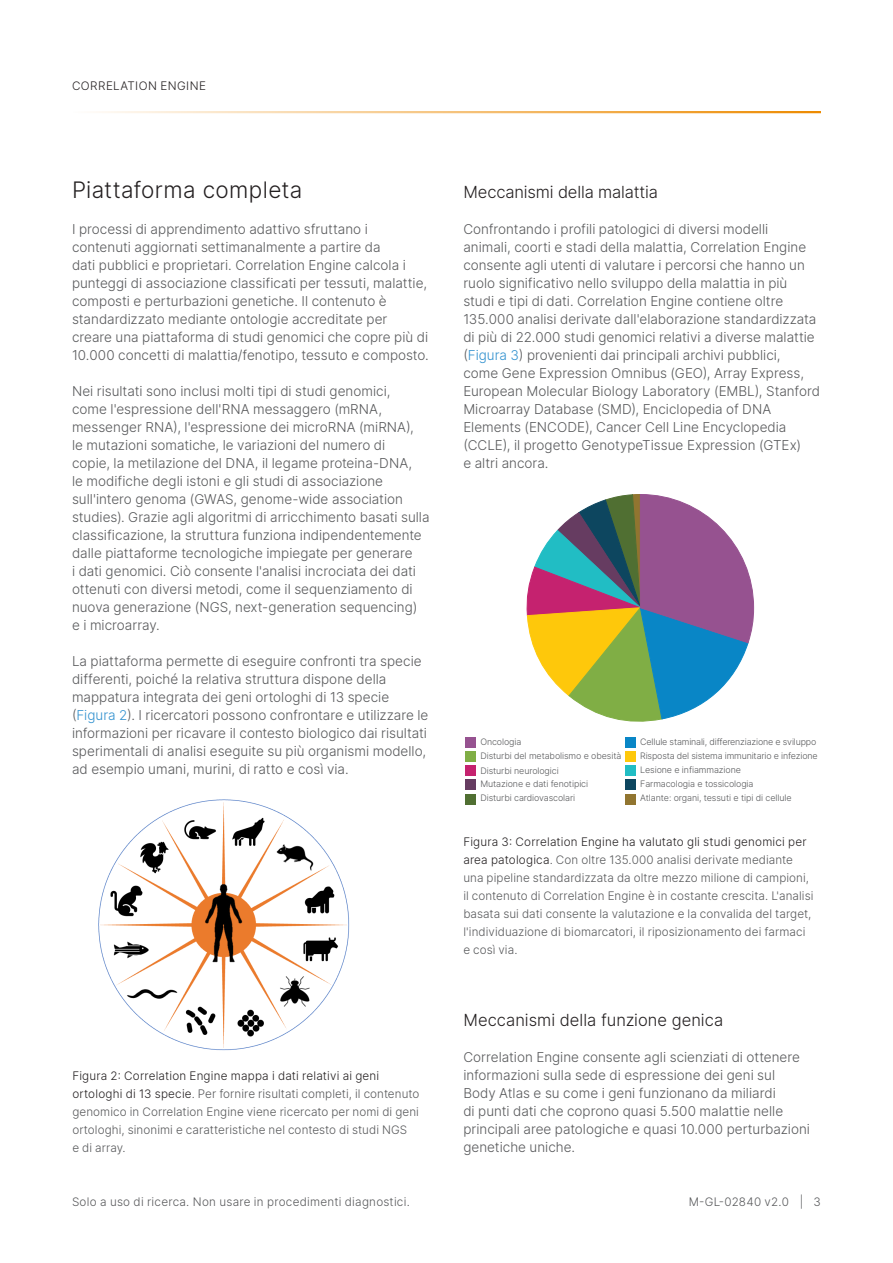
<style>
.page{position:relative;width:893px;height:1263px;background:#fff}
.page>*{position:absolute;margin:0;border:0;box-sizing:border-box;transform-origin:0 0}
.A-Head{font:300 22.5px "Inter";letter-spacing:.01em;color:#231f20}
.B-Head{font:300 16.5px "Inter";color:#231f20}
.Body_Copy{font:300 16.5px "Inter";letter-spacing:-.01em;color:#231f20}
.Body_Copy-2{font:300 13.5px/18px "Inter";color:#57585a}
.t1{font:300 11.7px/18px "Inter";letter-spacing:.01em;color:#57585a}
.t2{font:300 11.7px "Inter";letter-spacing:.04em;color:#231f20}
.t3{font:300 8.85px/14.1px "Inter";letter-spacing:-.01em;color:#57585a}
.s1{color:#3191cf}
.s2{color:#231f20}
</style>
<div class="page">
<hr style="left:72px;top:111px;width:749px;height:2px;background:#ed8b00">
<div style="left:466px;top:737px;width:10px;height:11px;background:#965290"></div>
<div style="left:466px;top:752px;width:10px;height:10px;background:#80ae45"></div>
<div style="left:466px;top:766px;width:10px;height:10px;background:#c5226f"></div>
<div style="left:466px;top:780px;width:10px;height:10px;background:#663c61"></div>
<div style="left:466px;top:794px;width:10px;height:10px;background:#506f32"></div>
<div style="left:626px;top:737px;width:10px;height:11px;background:#0986c6"></div>
<div style="left:626px;top:752px;width:10px;height:10px;background:#fec80b"></div>
<div style="left:626px;top:766px;width:10px;height:10px;background:#21bdc4"></div>
<div style="left:626px;top:780px;width:10px;height:10px;background:#0d465f"></div>
<div style="left:626px;top:794px;width:10px;height:10px;background:#917530"></div>
<svg style="left:526px;top:494px;width:228px;height:228px"></svg>
<img style="left:98px;top:799px;width:251px;height:251px">
<p class="t2" style="left:72px;top:77px;width:135px">CORRELATION ENGINE</p>
<p class="A-Head" style="left:72px;top:174px;width:232px">Piattaforma completa</p>
<p class="Body_Copy-2" style="left:72px;top:220px;width:358px">I processi di apprendimento adattivo sfruttano i contenuti aggiornati settimanalmente a partire da<br>dati pubblici e proprietari. Correlation Engine calcola i punteggi di associazione classificati per tessuti, malattie, composti e perturbazioni genetiche. Il contenuto è standardizzato mediante ontologie accreditate per creare una piattaforma di studi genomici che copre più di 10.000 concetti di malattia/fenotipo, tessuto e composto.</p>
<p class="Body_Copy-2" style="left:72px;top:382px;width:359px">Nei risultati sono inclusi molti tipi di studi genomici,<br>come l'espressione dell'RNA messaggero (mRNA, messenger RNA), l'espressione dei microRNA (miRNA),<br>le mutazioni somatiche, le variazioni del numero di<br>copie, la metilazione del DNA, il legame proteina-DNA,<br>le modifiche degli istoni e gli studi di associazione sull'intero genoma (GWAS, genome-wide association studies). Grazie agli algoritmi di arricchimento basati sulla classificazione, la struttura funziona indipendentemente dalle piattaforme tecnologiche impiegate per generare<br>i dati genomici. Ciò consente l'analisi incrociata dei dati ottenuti con diversi metodi, come il sequenziamento di nuova generazione (NGS, next-generation sequencing)<br>e i microarray.</p>
<p class="Body_Copy-2" style="left:72px;top:652px;width:358px">La piattaforma permette di eseguire confronti tra specie differenti, poiché la relativa struttura dispone della mappatura integrata dei geni ortologhi di 13 specie (<span class="s1">Figura 2</span>). I ricercatori possono confrontare e utilizzare le informazioni per ricavare il contesto biologico dai risultati sperimentali di analisi eseguite su più organismi modello, ad esempio umani, murini, di ratto e così via.</p>
<p class="t1" style="left:72px;top:1067px;width:349px"><span class="s2">Figura 2: Correlation Engine mappa i dati relativi ai geni ortologhi di 13 specie</span>. Per fornire risultati completi, il contenuto genomico in Correlation Engine viene ricercato per nomi di geni ortologhi, sinonimi e caratteristiche nel contesto di studi NGS<br>e di array.</p>
<p class="Body_Copy" style="left:463px;top:180px;width:196px">Meccanismi della malattia</p>
<p class="Body_Copy-2" style="left:463px;top:220px;width:358px">Confrontando i profili patologici di diversi modelli<br>animali, coorti e stadi della malattia, Correlation Engine consente agli utenti di valutare i percorsi che hanno un ruolo significativo nello sviluppo della malattia in più studi e tipi di dati. Correlation Engine contiene oltre 135.000 analisi derivate dall'elaborazione standardizzata di più di 22.000 studi genomici relativi a diverse malattie (<span class="s1">Figura 3</span>) provenienti dai principali archivi pubblici,<br>come Gene Expression Omnibus (GEO), Array Express, European Molecular Biology Laboratory (EMBL), Stanford Microarray Database (SMD), Enciclopedia of DNA Elements (ENCODE), Cancer Cell Line Encyclopedia (CCLE), il progetto GenotypeTissue Expression (GTEx)<br>e altri ancora.</p>
<p class="t3" style="left:480px;top:735px;width:43px">Oncologia</p>
<p class="t3" style="left:480px;top:763px;width:109px">Disturbi neurologici<br>Mutazione e dati fenotipici<br>Disturbi cardiovascolari</p>
<p class="t3" style="left:480px;top:748px;width:143px">Disturbi del metabolismo e obesità</p>
<p class="t3" style="left:640px;top:734px;width:179px">Cellule staminali, differenziazione e sviluppo Risposta del sistema immunitario e infezione Lesione e infiammazione<br>Farmacologia e tossicologia</p>
<p class="t3" style="left:640px;top:791px;width:153px">Atlante: organi, tessuti e tipi di cellule</p>
<p class="t1" style="left:463px;top:833px;width:352px"><span class="s2">Figura 3: Correlation Engine ha valutato gli studi genomici per area patologica</span>. Con oltre 135.000 analisi derivate mediante una pipeline standardizzata da oltre mezzo milione di campioni, il contenuto di Correlation Engine è in costante crescita. L'analisi basata sui dati consente la valutazione e la convalida del target, l'individuazione di biomarcatori, il riposizionamento dei farmaci e così via.</p>
<p class="B-Head" style="left:463px;top:1008px;width:261px">Meccanismi della funzione genica</p>
<p class="Body_Copy-2" style="left:463px;top:1048px;width:348px">Correlation Engine consente agli scienziati di ottenere informazioni sulla sede di espressione dei geni sul Body Atlas e su come i geni funzionano da miliardi<br>di punti dati che coprono quasi 5.500 malattie nelle principali aree patologiche e quasi 10.000 perturbazioni genetiche uniche.</p>
<p class="t1" style="left:72px;top:1193px;width:339px">Solo a uso di ricerca. Non usare in procedimenti diagnostici.</p>
<p class="t1" style="left:689px;top:1193px;width:134px">M-GL-02840 v2.0 | 3</p>
</div>
